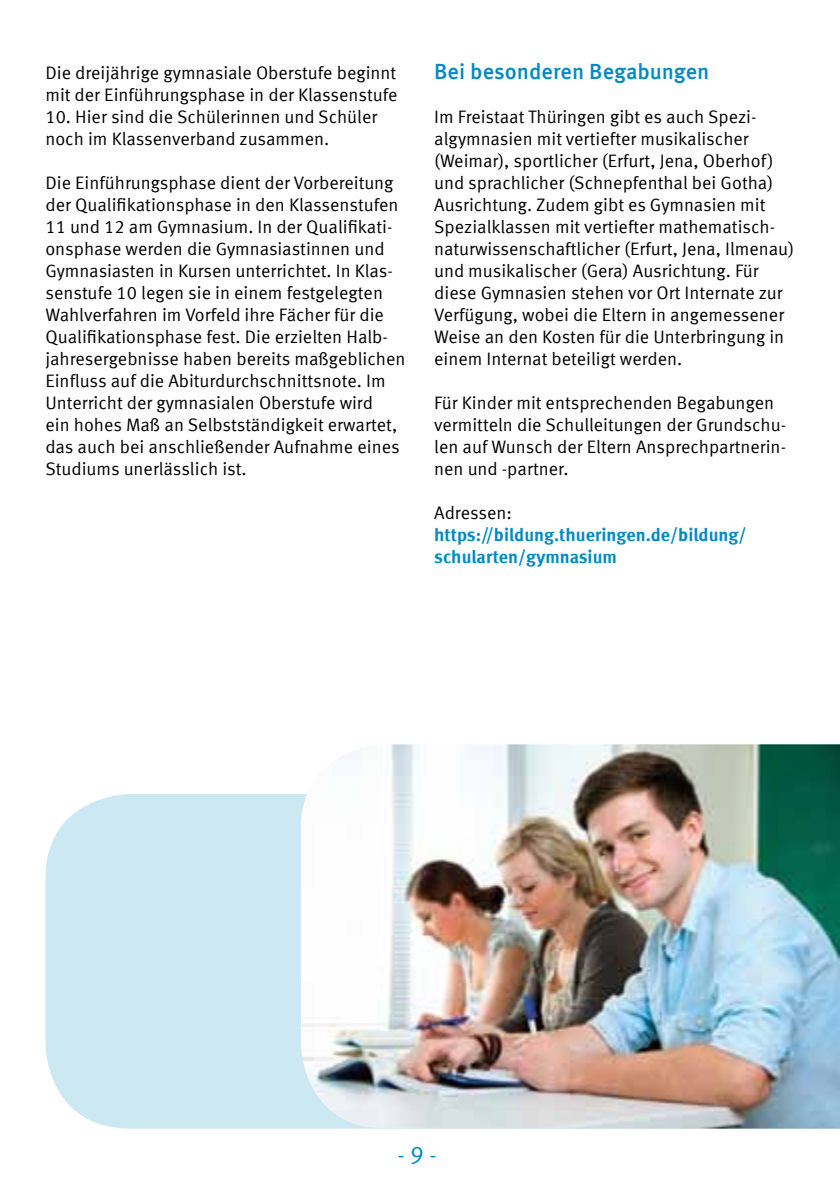
<style>
.page{position:relative;width:840px;height:1191px;background:#fff}
.page>*{position:absolute;margin:0;border:0;box-sizing:border-box;transform-origin:0 0}
.t1{font:24px "Meta Offc Pro Norm";color:#008ac4}
.Überschrift_2{font:500 22px "Meta Offc Pro";color:#008ac4}
.t2{font:18px/22px "Meta Offc Pro Norm";color:#000}
.t3{font:700 18px/22px "Meta Offc Pro";color:#008ac4}
.s1{font-family:"Meta Offc Pro Norm";font-weight:400;color:#000}
</style>
<div class="page">
<div style="left:45px;top:794px;width:255px;height:334px;background:#cce8f3"></div>
<img style="left:300px;top:744px;width:539px;height:384px">
<p class="t2" style="left:45px;top:60px;width:353px">Die dreijährige gymnasiale Oberstufe beginnt mit der Einführungsphase in der Klassenstufe</p>
<p class="t2" style="left:45px;top:104px;width:333px">10. Hier sind die Schülerinnen und Schüler noch im Klassenverband zusammen.</p>
<p class="t2" style="left:45px;top:170px;width:361px">Die Einführungsphase dient der Vorbereitung der Qualifikationsphase in den Klassenstufen 11 und 12 am Gymnasium. In der Qualifikati&shy;onsphase werden die Gymnasiastinnen und Gymnasiasten in Kursen unterrichtet. In Klas&shy;senstufe 10 legen sie in einem festgelegten Wahlverfahren im Vorfeld ihre Fächer für die Qualifikationsphase fest. Die erzielten Halb&shy;jahresergebnisse haben bereits maßgeblichen Einfluss auf die Abiturdurchschnittsnote. Im Unterricht der gymnasialen Oberstufe wird<br>ein hohes Maß an Selbstständigkeit erwartet, das auch bei anschließender Aufnahme eines Studiums unerlässlich ist.</p>
<p class="Überschrift_2" style="left:434px;top:54px;width:277px">Bei besonderen Begabungen</p>
<p class="t2" style="left:434px;top:104px;width:361px">Im Freistaat Thüringen gibt es auch Spezi&shy;algymnasien mit vertiefter musikalischer (Weimar), sportlicher (Erfurt, Jena, Oberhof) und sprachlicher (Schnepfenthal bei Gotha)<br>Ausrichtung. Zudem gibt es Gymnasien mit Spezialklassen mit vertiefter mathematisch&shy;naturwissenschaftlicher (Erfurt, Jena, Ilmenau) und musikalischer (Gera) Ausrichtung. Für diese Gymnasien stehen vor Ort Internate zur Verfügung, wobei die Eltern in angemessener Weise an den Kosten für die Unterbringung in einem Internat beteiligt werden.</p>
<p class="t2" style="left:434px;top:390px;width:353px">Für Kinder mit entsprechenden Begabungen vermitteln die Schulleitungen der Grundschu&shy;len auf Wunsch der Eltern Ansprechpartnerin&shy;nen und -partner.</p>
<p class="t3" style="left:434px;top:500px;width:313px"><span class="s1">Adressen: </span>https://bildung.thueringen.de/bildung/ schularten/gymnasium</p>
<h1 class="t1" style="left:397px;top:1136px;width:41px">- 9 -</h1>
</div>
